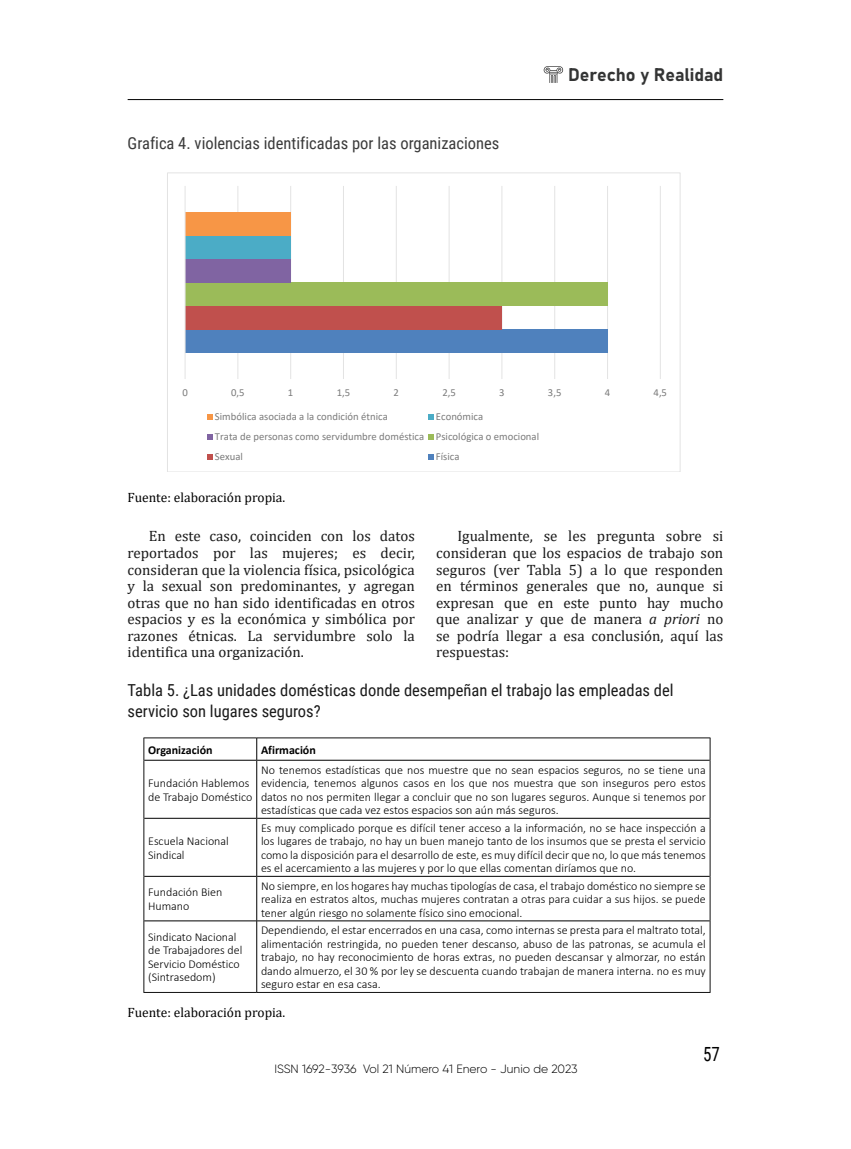
<style>
.page{position:relative;width:851px;height:1149px;background:#fff}
.page>*{position:absolute;margin:0;border:0;box-sizing:border-box;transform-origin:0 0}
.t1{font:19.5px "Roboto Condensed";color:#000;scale:.87 1}
.t2{font:18px "Bahnschrift";color:#333434}
.t3{font:16.5px/21px "Roboto Condensed";color:#1a1a1a}
.t4{font:16.5px "Roboto Condensed";color:#3a3a3a}
.t5{font:15px/16.5px "Cambria";color:#1a1a1a;text-align:justify}
.t6{font:13.5px "Cambria";color:#000}
.t7{font:300 12px/13.5px "Calibri";color:#000}
.t8{font:300 12px "Gilroy";color:#000}
.t9{font:700 12px "Calibri";color:#000}
.t10{font:10.65px/20px "Calibri";color:#7b7b7b}
.s1{font-style:italic}
</style>
<div class="page">
<svg style="left:543px;top:66px;width:20px;height:17px"></svg>
<hr style="left:128px;top:99px;width:595px;height:1px;background:#000">
<hr style="left:237px;top:186px;width:1px;height:193px;background:#e3e3e3">
<hr style="left:290px;top:186px;width:1px;height:193px;background:#e3e3e3">
<hr style="left:343px;top:186px;width:1px;height:193px;background:#e3e3e3">
<hr style="left:396px;top:186px;width:1px;height:193px;background:#e3e3e3">
<hr style="left:448px;top:186px;width:1px;height:193px;background:#e3e3e3">
<hr style="left:501px;top:186px;width:1px;height:193px;background:#e3e3e3">
<hr style="left:554px;top:186px;width:1px;height:193px;background:#e3e3e3">
<hr style="left:607px;top:186px;width:1px;height:193px;background:#e3e3e3">
<hr style="left:659px;top:186px;width:1px;height:193px;background:#e3e3e3">
<div style="left:185px;top:329px;width:422px;height:24px;background:#4f81bd"></div>
<div style="left:185px;top:306px;width:317px;height:23px;background:#c0504d"></div>
<div style="left:185px;top:282px;width:422px;height:24px;background:#9bbb59"></div>
<div style="left:185px;top:259px;width:106px;height:23px;background:#8064a2"></div>
<div style="left:185px;top:235px;width:106px;height:24px;background:#4bacc6"></div>
<div style="left:185px;top:212px;width:106px;height:23px;background:#f79646"></div>
<hr style="left:185px;top:186px;width:1px;height:193px;background:#e3e3e3">
<svg style="left:207px;top:414px;width:5px;height:5px"></svg>
<svg style="left:428px;top:414px;width:5px;height:5px"></svg>
<svg style="left:207px;top:434px;width:5px;height:5px"></svg>
<svg style="left:428px;top:434px;width:5px;height:5px"></svg>
<svg style="left:207px;top:454px;width:5px;height:5px"></svg>
<svg style="left:428px;top:454px;width:5px;height:5px"></svg>
<div style="left:167px;top:173px;width:513px;height:299px;border:1px solid #e3e3e3"></div>
<hr style="left:143px;top:737px;width:114px;height:1px;background:#111">
<hr style="left:257px;top:737px;width:453px;height:1px;background:#111">
<hr style="left:143px;top:991px;width:114px;height:1px;background:#111">
<hr style="left:257px;top:991px;width:453px;height:1px;background:#111">
<hr style="left:144px;top:759px;width:112px;height:1px;background:#000">
<hr style="left:257px;top:759px;width:452px;height:1px;background:#000">
<hr style="left:144px;top:817px;width:112px;height:1px;background:#000">
<hr style="left:257px;top:817px;width:452px;height:1px;background:#000">
<hr style="left:144px;top:875px;width:112px;height:1px;background:#000">
<hr style="left:257px;top:875px;width:452px;height:1px;background:#000">
<hr style="left:144px;top:920px;width:112px;height:1px;background:#000">
<hr style="left:257px;top:920px;width:452px;height:1px;background:#000">
<svg style="left:143px;top:737px;width:1px;height:23px"></svg>
<svg style="left:709px;top:737px;width:1px;height:23px"></svg>
<hr style="left:143px;top:760px;width:1px;height:58px;background:#111">
<hr style="left:709px;top:760px;width:1px;height:58px;background:#111">
<hr style="left:143px;top:818px;width:1px;height:58px;background:#111">
<hr style="left:709px;top:818px;width:1px;height:58px;background:#111">
<hr style="left:143px;top:876px;width:1px;height:44px;background:#111">
<hr style="left:709px;top:876px;width:1px;height:44px;background:#111">
<hr style="left:143px;top:920px;width:1px;height:71px;background:#111">
<hr style="left:709px;top:920px;width:1px;height:71px;background:#111">
<svg style="left:256px;top:737px;width:1px;height:23px"></svg>
<hr style="left:256px;top:760px;width:1px;height:58px;background:#000">
<hr style="left:256px;top:818px;width:1px;height:58px;background:#000">
<hr style="left:256px;top:876px;width:1px;height:44px;background:#000">
<hr style="left:256px;top:920px;width:1px;height:71px;background:#000">
<h3 class="t4" style="left:128px;top:131px;width:373px">Grafica 4. violencias identificadas por las organizaciones</h3>
<h2 class="t2" style="left:568px;top:60px;width:157px">Derecho y Realidad</h2>
<p class="t10" style="left:182px;top:382px;width:7px">0</p>
<p class="t10" style="left:231px;top:382px;width:15px">0,5</p>
<p class="t10" style="left:288px;top:382px;width:7px">1</p>
<p class="t10" style="left:337px;top:382px;width:15px">1,5</p>
<p class="t10" style="left:393px;top:382px;width:7px">2</p>
<p class="t10" style="left:442px;top:382px;width:15px">2,5</p>
<p class="t10" style="left:499px;top:382px;width:7px">3</p>
<p class="t10" style="left:548px;top:382px;width:15px">3,5</p>
<p class="t10" style="left:604px;top:382px;width:7px">4</p>
<p class="t10" style="left:653px;top:382px;width:15px">4,5</p>
<p class="t10" style="left:215px;top:406px;width:174px">Simbólica asociada a la condición étnica</p>
<p class="t10" style="left:215px;top:406px;width:325px;text-indent:221px">Económica<br>Trata de personas como servidumbre doméstica Psicológica o emocional<br>Sexual</p>
<p class="t10" style="left:436px;top:446px;width:25px">Física</p>
<p class="t6" style="left:128px;top:489px;width:159px">Fuente: elaboración propia.</p>
<p class="t5" style="left:128px;top:528px;width:289px;text-indent:21px">En este caso, coinciden con los datos reportados por las mujeres; es decir, consideran que la violencia física, psicológica y la sexual son predominantes, y agregan otras que no han sido identificadas en otros espacios y es la económica y simbólica por razones étnicas. La servidumbre solo la identifica una organización.</p>
<p class="t5" style="left:436px;top:528px;width:289px;text-indent:21px">Igualmente, se les pregunta sobre si consideran que los espacios de trabajo son seguros (ver Tabla 5) a lo que responden en términos generales que no, aunque si expresan que en este punto hay mucho que analizar y que de manera <span class="s1">a priori</span> no se podría llegar a esa conclusión, aquí las respuestas:</p>
<h3 class="t3" style="left:128px;top:679px;width:547px">Tabla 5. ¿Las unidades domésticas donde desempeñan el trabajo las empleadas del servicio son lugares seguros?</h3>
<p class="t9" style="left:148px;top:740px;width:66px">Organización</p>
<p class="t9" style="left:261px;top:740px;width:56px">Afirmación</p>
<p class="t7" style="left:148px;top:776px;width:106px">Fundación Hablemos de Trabajo Doméstico</p>
<p class="t7" style="left:261px;top:762px;width:446px;text-align:justify">No tenemos estadísticas que nos muestre que no sean espacios seguros, no se tiene una evidencia, tenemos algunos casos en los que nos muestra que son inseguros pero estos datos no nos permiten llegar a concluir que no son lugares seguros. Aunque si tenemos por estadísticas que cada vez estos espacios son aún más seguros.</p>
<p class="t7" style="left:148px;top:834px;width:82px">Escuela Nacional<br>Sindical</p>
<p class="t7" style="left:261px;top:820px;width:446px;text-align:justify">Es muy complicado porque es difícil tener acceso a la información, no se hace inspección a los lugares de trabajo, no hay un buen manejo tanto de los insumos que se presta el servicio como la disposición para el desarrollo de este, es muy difícil decir que no, lo que más tenemos es el acercamiento a las mujeres y por lo que ellas comentan diríamos que no.</p>
<p class="t7" style="left:148px;top:885px;width:76px">Fundación Bien<br>Humano</p>
<p class="t7" style="left:261px;top:878px;width:446px;text-align:justify">No siempre, en los hogares hay muchas tipologías de casa, el trabajo doméstico no siempre se realiza en estratos altos, muchas mujeres contratan a otras para cuidar a sus hijos. se puede tener algún riesgo no solamente físico sino emocional.</p>
<p class="t7" style="left:148px;top:929px;width:96px">Sindicato Nacional de Trabajadores del<br>Servicio Doméstico (Sintrasedom)</p>
<p class="t7" style="left:261px;top:923px;width:446px;text-align:justify">Dependiendo, el estar encerrados en una casa, como internas se presta para el maltrato total, alimentación restringida, no pueden tener descanso, abuso de las patronas, se acumula el trabajo, no hay reconocimiento de horas extras, no pueden descansar y almorzar, no están dando almuerzo, el 30 % por ley se descuenta cuando trabajan de manera interna. no es muy seguro estar en esa casa.</p>
<p class="t6" style="left:128px;top:1004px;width:159px">Fuente: elaboración propia.</p>
<p class="t8" style="left:274px;top:1061px;width:304px">ISSN 1692-3936 Vol 21 Número 41 Enero - Junio de 2023</p>
<h1 class="t1" style="left:703px;top:1040px;width:21px">57</h1>
</div>
